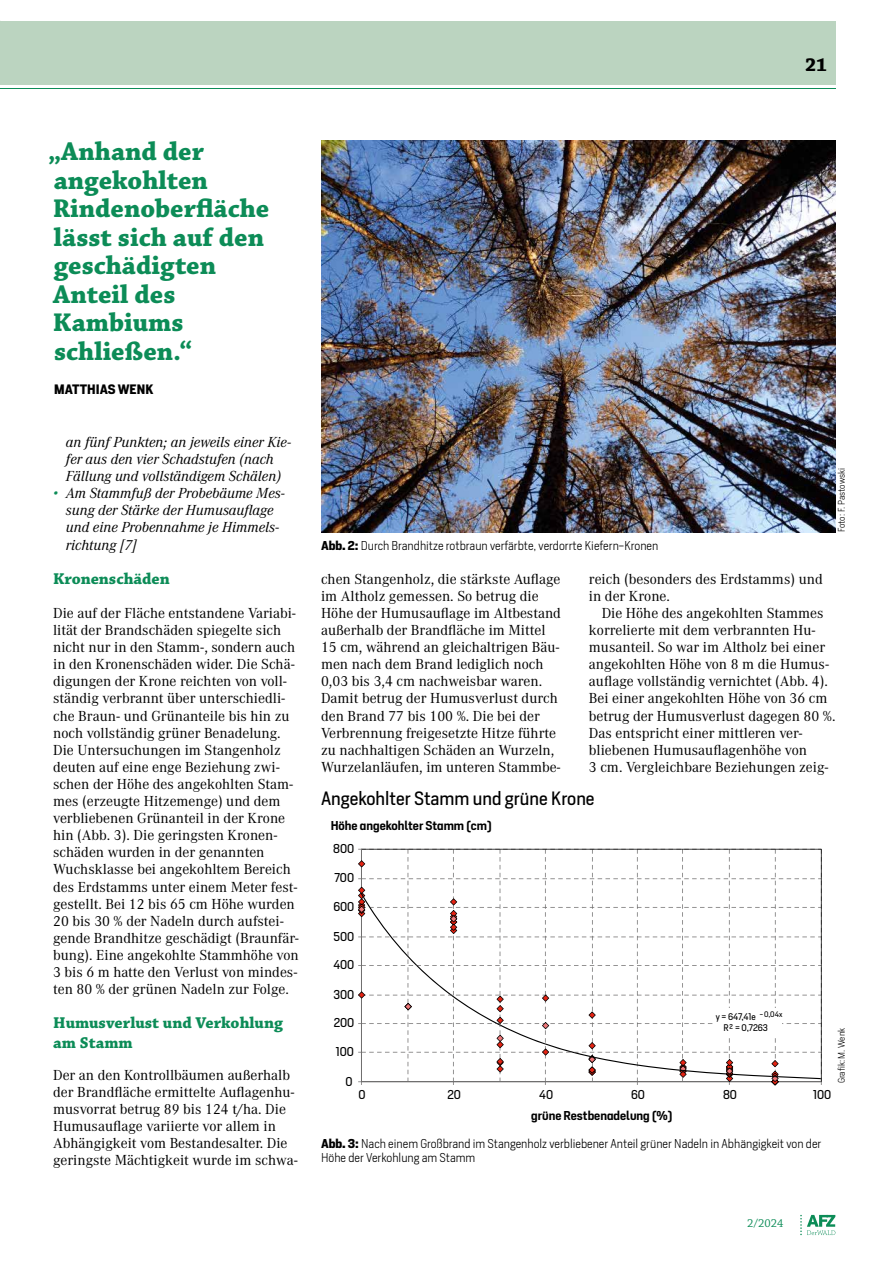
<style>
.page{position:relative;width:893px;height:1263px;background:#fff}
.page>*{position:absolute;margin:0;border:0;box-sizing:border-box;transform-origin:0 0}
.t1{font:700 27px/28.5px "Chaparral Pro";color:#0c8c57}
.t2{font:700 19.5px "Chaparral Pro";color:#000}
.t3{font:18px "Heron Sans";color:#000}
.t4{font:700 16.5px/19.8px "Chaparral Pro";color:#0c8c57}
.t5{font:14.25px/17.1px "Corporate A";color:#000}
.t6{font:italic 14.25px/17.1px "Corporate A";color:#000}
.t7{font:700 12.75px "Heron Sans";color:#000}
.t8{font:300 12px/14.4px "Heron Sans";color:#000}
.t9{font:600 12px "Heron Sans";color:#000}
.t10{font:12px "Heron Sans";color:#000}
.t11{font:12px "Chaparral Pro";color:#0c8c57}
.t12{font:300 9px "Heron Sans";letter-spacing:-.005em;color:#000}
.t13{font:9px/10.5px "Heron Sans";color:#000}
.s1{color:#0c8c57}
.s2{font-weight:700}
</style>
<div class="page">
<div style="left:0;top:21px;width:836px;height:64px;background:#bbd4c0"></div>
<svg style="left:800px;top:1215px;width:35px;height:20px"></svg>
<hr style="left:0;top:88px;width:836px;height:1px;background:#0c8c57">
<img style="left:321px;top:140px;width:515px;height:392px">
<svg style="left:362px;top:849px;width:460px;height:38px"></svg>
<hr style="left:361px;top:849px;width:1px;height:233px;background:#706f6f">
<svg style="left:358px;top:860px;width:7px;height:7px"></svg>
<svg style="left:358px;top:887px;width:464px;height:198px"></svg>
<h2 class="t2" style="left:805px;top:53px;width:23px">21</h2>
<h1 class="t1" style="left:48px;top:139px;width:223px">„Anhand der angekohlten<br>Rindenoberfläche lässt sich auf den geschädigten<br>Anteil des<br>Kambiums schließen.“</h1>
<p class="t7" style="left:54px;top:381px;width:101px">MATTHIAS WENK</p>
<p class="t6" style="left:66px;top:433px;width:227px">an fünf Punkten; an jeweils einer Kie&shy;fer aus den vier Schadstufen (nach<br>Fällung und vollständigem Schälen)</p>
<p class="t6" style="left:66px;top:484px;width:220px;text-indent:-13px"><span class="s1">•</span> Am Stammfuß der Probebäume Mes&shy;sung der Stärke der Humusauflage und eine Probennahme je Himmels&shy;richtung [7]</p>
<p class="t4" style="left:53px;top:569px;width:118px">Kronenschäden</p>
<p class="t5" style="left:53px;top:604px;width:247px">Die auf der Fläche entstandene Variabi&shy;lität der Brandschäden spiegelte sich nicht nur in den Stamm-, sondern auch in den Kronenschäden wider. Die Schä&shy;digungen der Krone reichten von voll&shy;ständig verbrannt über unterschiedli&shy;che Braun- und Grünanteile bis hin zu noch vollständig grüner Benadelung.<br>Die Untersuchungen im Stangenholz deuten auf eine enge Beziehung zwi&shy;schen der Höhe des angekohlten Stam&shy;mes (erzeugte Hitzemenge) und dem verbliebenen Grünanteil in der Krone hin (Abb. 3). Die geringsten Kronen&shy;schäden wurden in der genannten Wuchsklasse bei angekohltem Bereich des Erdstamms unter einem Meter fest&shy;gestellt. Bei 12 bis 65 cm Höhe wurden 20 bis 30 % der Nadeln durch aufstei&shy;gen de Brandhitze geschädigt (Braunfär&shy;bung). Eine angekohlte Stammhöhe von 3 bis 6 m hatte den Verlust von mindes&shy;ten 80 % der grünen Nadeln zur Folge.</p>
<p class="t4" style="left:53px;top:1014px;width:231px">Humusverlust und Verkohlung am Stamm</p>
<p class="t5" style="left:53px;top:1066px;width:246px">Der an den Kontrollbäumen außerhalb der Brandfläche ermittelte Auflagenhu&shy;musvorrat betrug 89 bis 124 t/ha. Die Humusauflage variierte vor allem in Abhängigkeit vom Bestandesalter. Die geringste Mächtigkeit wurde im schwa-</p>
<p class="t8" style="left:321px;top:538px;width:339px"><span class="s2">Abb. 2:</span> Durch Brandhitze rotbraun verfärbte, verdorrte Kiefern-Kronen</p>
<p class="t12" style="left:836px;top:532px;width:66px;rotate:-90deg">Foto: F. Pastowski</p>
<p class="t5" style="left:321px;top:570px;width:241px">chen Stangenholz, die stärkste Auflage im Altholz gemessen. So betrug die Höhe der Humusauflage im Altbestand außerhalb der Brandfläche im Mittel 15 cm, während an gleichaltrigen Bäu&shy;men nach dem Brand lediglich noch 0,03 bis 3,4 cm nachweisbar waren.<br>Damit betrug der Humusverlust durch den Brand 77 bis 100 %. Die bei der Verbrennung freigesetzte Hitze führte zu nachhaltigen Schäden an Wurzeln, Wurzelanläufen, im unteren Stammbe-</p>
<p class="t5" style="left:589px;top:570px;width:235px">reich (besonders des Erdstamms) und in der Krone.</p>
<p class="t5" style="left:589px;top:604px;width:248px;text-indent:13px">Die Höhe des angekohlten Stammes korrelierte mit dem verbrannten Hu&shy;musanteil. So war im Altholz bei einer angekohlten Höhe von 8 m die Humus&shy;auflage vollständig vernichtet (Abb. 4).<br>Bei einer angekohlten Höhe von 36 cm betrug der Humusverlust dagegen 80 %.<br>Das entspricht einer mittleren ver&shy;bliebenen Humusauflagenhöhe von<br>3 cm. Vergleichbare Beziehungen zeig-</p>
<p class="t3" style="left:321px;top:786px;width:275px">Angekohlter Stamm und grüne Krone</p>
<p class="t9" style="left:331px;top:817px;width:162px">Höhe angekohlter Stamm (cm)</p>
<p class="t10" style="left:333px;top:841px;width:23px">800</p>
<p class="t10" style="left:334px;top:870px;width:21px">700</p>
<p class="t10" style="left:333px;top:899px;width:23px">600</p>
<p class="t10" style="left:333px;top:928px;width:22px">500</p>
<p class="t10" style="left:333px;top:957px;width:23px">400</p>
<p class="t10" style="left:333px;top:987px;width:22px">300</p>
<p class="t10" style="left:334px;top:1015px;width:22px">200</p>
<p class="t10" style="left:336px;top:1044px;width:20px">100</p>
<p class="t10" style="left:346px;top:1073px;width:9px">0</p>
<p class="t13" style="left:724px;top:1011px;width:60px;text-indent:-8px">y = 647,41e <sup>-0,04x<br></sup>R² = 0,7263</p>
<p class="t12" style="left:836px;top:1083px;width:57px;rotate:-90deg">Gra k: M. Wenk</p>
<p class="t10" style="left:358px;top:1087px;width:9px">0</p>
<p class="t10" style="left:448px;top:1087px;width:15px">20</p>
<p class="t10" style="left:539px;top:1087px;width:15px">40</p>
<p class="t10" style="left:631px;top:1087px;width:15px">60</p>
<p class="t10" style="left:723px;top:1087px;width:16px">80</p>
<p class="t10" style="left:813px;top:1087px;width:20px">100</p>
<p class="t9" style="left:531px;top:1108px;width:143px">grüne Restbenadelung (%)</p>
<p class="t8" style="left:321px;top:1136px;width:502px"><span class="s2">Abb. 3:</span> Nach einem Großbrand im Stangenholz verbliebener Anteil grüner Nadeln in Abhängigkeit von der<br>Höhe der Verkohlung am Stamm</p>
<p class="t11" style="left:747px;top:1216px;width:38px">2/2024</p>
</div>
